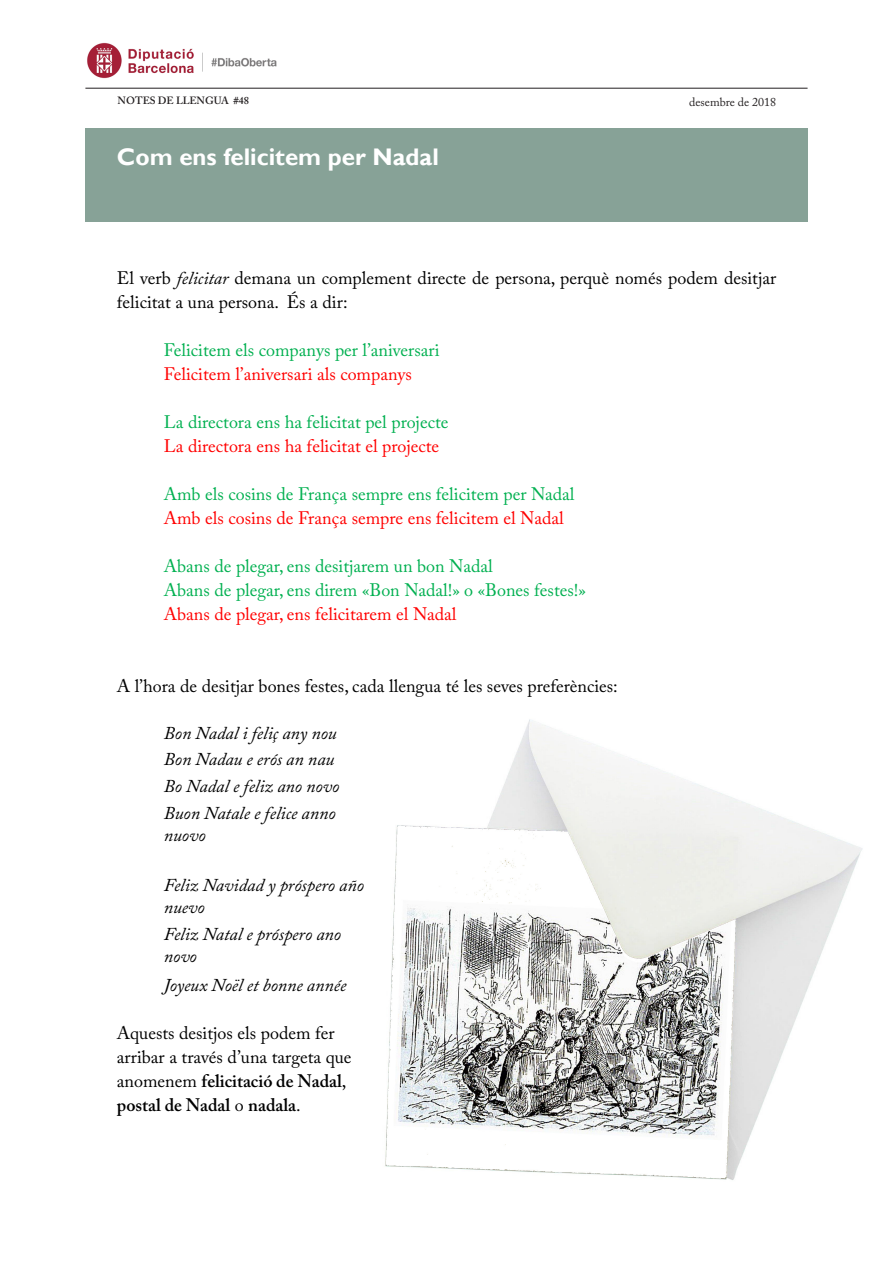
<style>
.page{position:relative;width:893px;height:1263px;background:#fff}
.page>*{position:absolute;margin:0;border:0;box-sizing:border-box;transform-origin:0 0}
.t1{font:700 24px "Gill Sans";color:#fff}
.t2{font:18px/24px "Adobe Caslon Pro";color:#000}
.t3{font:18px/24px "Adobe Caslon Pro";color:#00b050}
.t4{font:italic 18px/22.5px "Adobe Caslon Pro";color:#000}
.t5{font:18px "Adobe Caslon Pro";color:#f00}
.t6{font:12px "Adobe Caslon Pro";color:#231f20}
.t7{font:600 10.5px "Adobe Caslon Pro";letter-spacing:-.005em;color:#231f20}
.s1{font-style:italic}
.s2{color:#f00}
.s3{font-weight:600}
</style>
<div class="page">
<hr style="left:85px;top:88px;width:722px;height:1px;background:#231f20">
<div style="left:85px;top:128px;width:722px;height:94px;background:#87a297"></div>
<img style="left:87px;top:42px;width:190px;height:37px">
<img style="left:385px;top:719px;width:478px;height:461px">
<p class="t7" style="left:118px;top:95px;width:133px">NOTES DE LLENGUA #48</p>
<p class="t6" style="left:689px;top:94px;width:89px">desembre de 2018</p>
<p class="t1" style="left:117px;top:143px;width:323px">Com ens felicitem per Nadal</p>
<p class="t2" style="left:117px;top:266px;width:661px">El verb <span class="s1">felicitar</span> demana un complement directe de persona, perquè només podem desitjar felicitat a una persona. És a dir:</p>
<p class="t3" style="left:164px;top:338px;width:277px">Felicitem els companys per l’aniversari</p>
<p class="t5" style="left:164px;top:363px;width:250px">Felicitem l’aniversari als companys</p>
<p class="t3" style="left:164px;top:410px;width:286px">La directora ens ha felicitat pel projecte</p>
<p class="t5" style="left:164px;top:435px;width:277px">La directora ens ha felicitat el projecte</p>
<p class="t3" style="left:164px;top:482px;width:412px">Amb els cosins de França sempre ens felicitem per Nadal</p>
<p class="t5" style="left:164px;top:507px;width:401px">Amb els cosins de França sempre ens felicitem el Nadal</p>
<p class="t3" style="left:164px;top:554px;width:424px">Abans de plegar, ens desitjarem un bon Nadal<br>Abans de plegar, ens direm «Bon Nadal!» o «Bones festes!»<br><span class="s2">Abans de plegar, ens felicitarem el Nadal</span></p>
<p class="t2" style="left:117px;top:674px;width:502px">A l’hora de desitjar bones festes, cada llengua té les seves preferències:</p>
<p class="t4" style="left:164px;top:721px;width:174px">Bon Nadal i feliç any nou</p>
<p class="t4" style="left:164px;top:748px;width:172px">Bon Nadau e erós an nau</p>
<p class="t4" style="left:164px;top:774px;width:177px">Bo Nadal e feliz ano novo</p>
<p class="t4" style="left:164px;top:801px;width:173px">Buon Natale e felice anno nuovo</p>
<p class="t4" style="left:164px;top:873px;width:202px">Feliz Navidad y próspero año nuevo</p>
<p class="t4" style="left:164px;top:922px;width:179px">Feliz Natal e próspero ano novo</p>
<p class="t4" style="left:164px;top:973px;width:184px">Joyeux Noël et bonne année</p>
<p class="t2" style="left:117px;top:1020px;width:236px">Aquests desitjos els podem fer arribar a través d’una targeta que anomenem <span class="s3">felicitació de Nadal</span>, <span class="s3">postal de Nadal</span> o <span class="s3">nadala</span>.</p>
</div>
